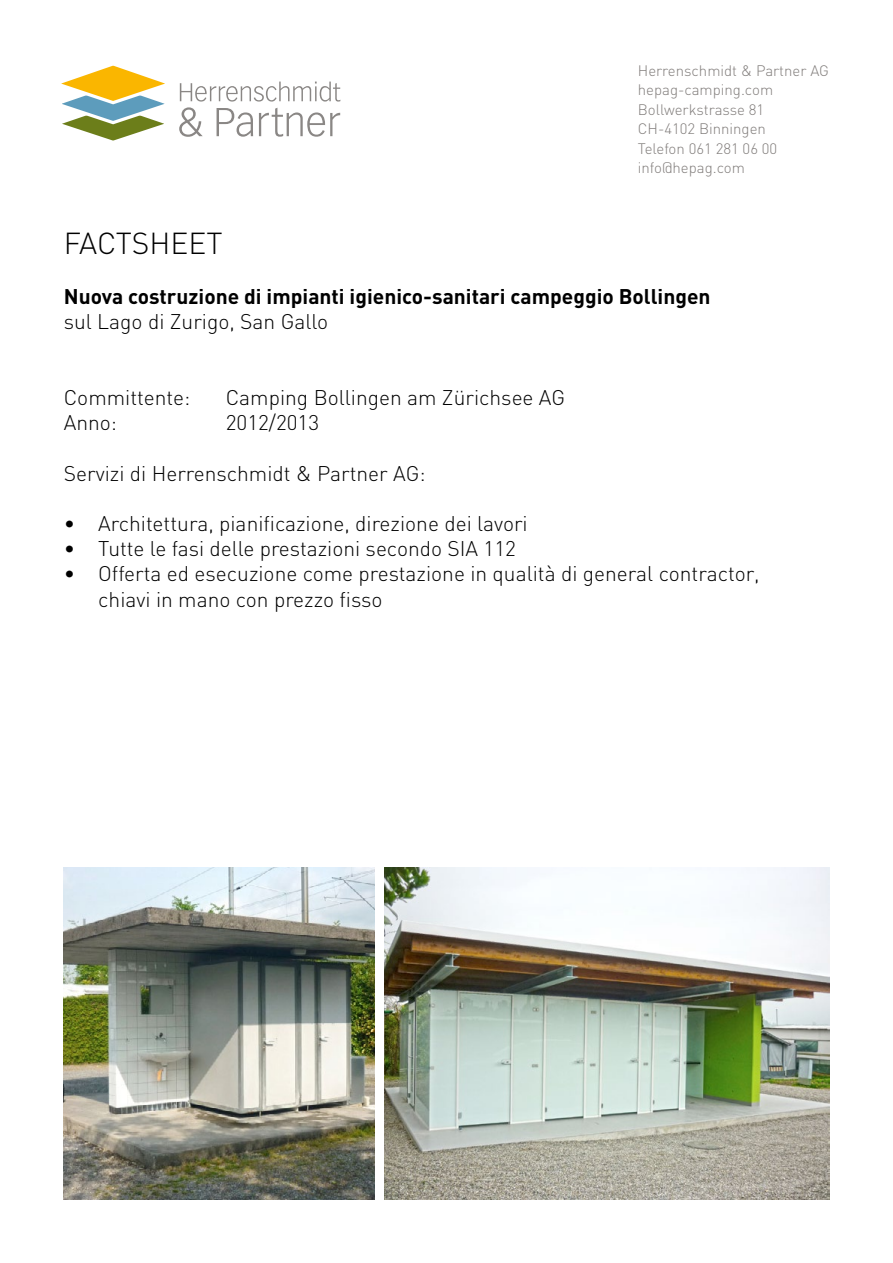
<style>
.page{position:relative;width:893px;height:1263px;background:#fff}
.page>*{position:absolute;margin:0;border:0;box-sizing:border-box;transform-origin:0 0}
.t1{font:300 30px "DIN";color:#000}
.t2{font:300 21px/25.2px "DIN";color:#000}
.t3{font:700 21px "DIN";color:#000}
.t4{font:300 15px/19.5px "DIN";color:#807c7a}
</style>
<div class="page">
<svg style="left:61px;top:65px;width:279px;height:76px"></svg>
<img style="left:64px;top:867px;width:310px;height:332px">
<img style="left:385px;top:867px;width:444px;height:332px">
<p class="t4" style="left:638px;top:61px;width:193px">Herrenschmidt &amp; Partner AG hepag-camping.com<br>Bollwerkstrasse 81<br>CH-4102 Binningen<br>Telefon 061 281 06 00 info@hepag.com</p>
<h1 class="t1" style="left:64px;top:225px;width:160px">FACTSHEET</h1>
<p class="t3" style="left:64px;top:283px;width:648px">Nuova costruzione di impianti igienico-sanitari campeggio Bollingen</p>
<p class="t2" style="left:64px;top:309px;width:266px">sul Lago di Zurigo, San Gallo</p>
<p class="t2" style="left:64px;top:385px;width:128px">Committente:</p>
<p class="t2" style="left:226px;top:385px;width:341px">Camping Bollingen am Zürichsee AG</p>
<p class="t2" style="left:64px;top:410px;width:55px">Anno:</p>
<p class="t2" style="left:226px;top:410px;width:95px">2012/2013</p>
<p class="t2" style="left:64px;top:460px;width:363px">Servizi di Herrenschmidt &amp; Partner AG:</p>
<p class="t2" style="left:64px;top:511px;width:465px">• Architettura, pianificazione, direzione dei lavori</p>
<p class="t2" style="left:64px;top:536px;width:454px">• Tutte le fasi delle prestazioni secondo SIA 112</p>
<p class="t2" style="left:98px;top:561px;width:663px;text-indent:-35px">• Offerta ed esecuzione come prestazione in qualità di general contractor, chiavi in mano con prezzo fisso</p>
</div>
